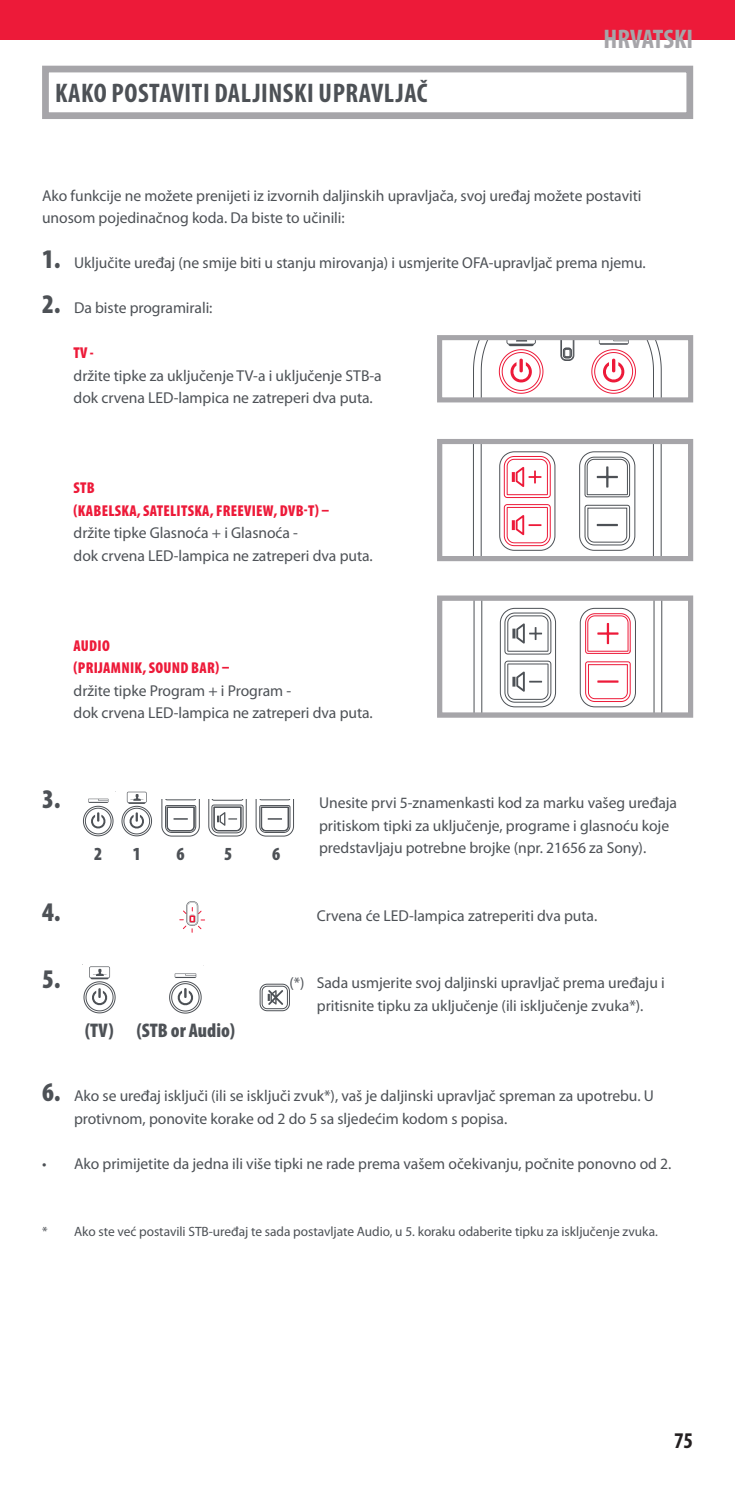
<style>
.page{position:relative;width:735px;height:1496px;background:#fff}
.page>*{position:absolute;margin:0;border:0;box-sizing:border-box;transform-origin:0 0}
.t1{font:700 condensed 27px "Myriad Pro";letter-spacing:.02em;color:#4d5156}
.t2{font:700 condensed 27px "Myriad Pro";color:#a6a5a9}
.t3{font:900 condensed 27px "Myriad Pro";color:#4d5156}
.t4{font:700 condensed 22.5px "Myriad Pro";color:#231f20}
.t5{font:900 condensed 19.8px "Myriad Pro";letter-spacing:-.005em;color:#4d5156}
.t6{font:900 condensed 18.45px "Myriad Pro";color:#4d5156}
.t7{font:15.75px/22.5px "Myriad Pro";letter-spacing:-.005em;color:#4d5156}
.t8{font:900 condensed 15.75px/22.5px "Myriad Pro";letter-spacing:.015em;color:#ed1a39}
.t9{font:15.53px "Myriad Pro";color:#4d5156}
.t10{font:13.5px "Myriad Pro";letter-spacing:-.005em;color:#4d5156}
.s1{font-weight:900;font-stretch:condensed;font-size:27px}
</style>
<div class="page">
<svg style="left:42px;top:65px;width:652px;height:54px"></svg>
<div style="left:0;top:0;width:734px;height:40px;background:#ed1a39"></div>
<svg style="left:473px;top:341px;width:188px;height:55px"></svg>
<div style="left:437px;top:335px;width:256px;height:67px;border:5px solid #a6a5a9"></div>
<svg style="left:179px;top:901px;width:26px;height:32px"></svg>
<div style="left:42px;top:66px;width:651px;height:53px;border:7px solid #a6a5a9"></div>
<svg style="left:472px;top:445px;width:190px;height:110px"></svg>
<div style="left:437px;top:439px;width:256px;height:122px;border:5px solid #a6a5a9"></div>
<svg style="left:473px;top:601px;width:190px;height:110px"></svg>
<div style="left:437px;top:595px;width:256px;height:122px;border:5px solid #a6a5a9"></div>
<svg style="left:83px;top:791px;width:211px;height:46px"></svg>
<svg style="left:169px;top:965px;width:35px;height:49px"></svg>
<svg style="left:82px;top:964px;width:34px;height:50px"></svg>
<svg style="left:259px;top:983px;width:31px;height:29px"></svg>
<h1 class="t1" style="left:55px;top:76px;width:374px">KAKO POSTAVITI DALJINSKI UPRAVLJAČ</h1>
<h1 class="t2" style="left:603px;top:22px;width:91px">HRVATSKI</h1>
<p class="t7" style="left:42px;top:184px;width:600px">Ako funkcije ne možete prenijeti iz izvornih daljinskih upravljača, svoj uređaj možete postaviti unosom pojedinačnog koda. Da biste to učinili:</p>
<p class="t7" style="left:42px;top:252px;width:605px"><span class="s1">1.</span> Uključite uređaj (ne smije biti u stanju mirovanja) i usmjerite OFA-upravljač prema njemu.</p>
<p class="t7" style="left:42px;top:297px;width:172px"><span class="s1">2.</span> Da biste programirali:</p>
<p class="t8" style="left:74px;top:342px;width:22px">TV -</p>
<p class="t7" style="left:74px;top:364px;width:309px">držite tipke za uključenje TV-a i uključenje STB-a dok crvena LED-lampica ne zatreperi dva puta.</p>
<p class="t8" style="left:74px;top:477px;width:257px">STB<br>(KABELSKA, SATELITSKA, FREEVIEW, DVB-T) –</p>
<p class="t7" style="left:74px;top:522px;width:301px">držite tipke Glasnoća + i Glasnoća -<br>dok crvena LED-lampica ne zatreperi dva puta.</p>
<p class="t8" style="left:74px;top:634px;width:157px">AUDIO<br>(PRIJAMNIK, SOUND BAR) –</p>
<p class="t7" style="left:74px;top:679px;width:301px">držite tipke Program + i Program -<br>dok crvena LED-lampica ne zatreperi dva puta.</p>
<h1 class="t3" style="left:42px;top:784px;width:20px">3.</h1>
<p class="t7" style="left:319px;top:792px;width:359px">Unesite prvi 5-znamenkasti kod za marku vašeg uređaja pritiskom tipki za uključenje, programe i glasnoću koje predstavljaju potrebne brojke (npr. 21656 za Sony).</p>
<p class="t6" style="left:94px;top:844px;width:10px">2</p>
<p class="t6" style="left:133px;top:844px;width:10px">1</p>
<p class="t6" style="left:176px;top:844px;width:10px">6</p>
<p class="t6" style="left:224px;top:844px;width:10px">5</p>
<p class="t6" style="left:272px;top:844px;width:10px">6</p>
<h1 class="t3" style="left:42px;top:897px;width:20px">4.</h1>
<p class="t7" style="left:317px;top:904px;width:282px">Crvena će LED-lampica zatreperiti dva puta.</p>
<h1 class="t3" style="left:42px;top:964px;width:20px">5.</h1>
<p class="t7" style="left:317px;top:972px;width:349px">Sada usmjerite svoj daljinski upravljač prema uređaju i pritisnite tipku za uključenje (ili isključenje zvuka*).</p>
<p class="t9" style="left:289px;top:974px;width:16px">(*)</p>
<p class="t5" style="left:85px;top:1019px;width:151px">(TV) (STB or Audio)</p>
<p class="t7" style="left:74px;top:1084px;width:581px;text-indent:-32px"><span class="s1">6.</span> Ako se uređaj isključi (ili se isključi zvuk*), vaš je daljinski upravljač spreman za upotrebu. U protivnom, ponovite korake od 2 do 5 sa sljedećim kodom s popisa.</p>
<p class="t7" style="left:42px;top:1152px;width:630px">• Ako primijetite da jedna ili više tipki ne rade prema vašem očekivanju, počnite ponovno od 2.</p>
<p class="t10" style="left:42px;top:1224px;width:617px">* Ako ste već postavili STB-uređaj te sada postavljate Audio, u 5. koraku odaberite tipku za isključenje zvuka.</p>
<h2 class="t4" style="left:673px;top:1426px;width:21px">75</h2>
</div>
